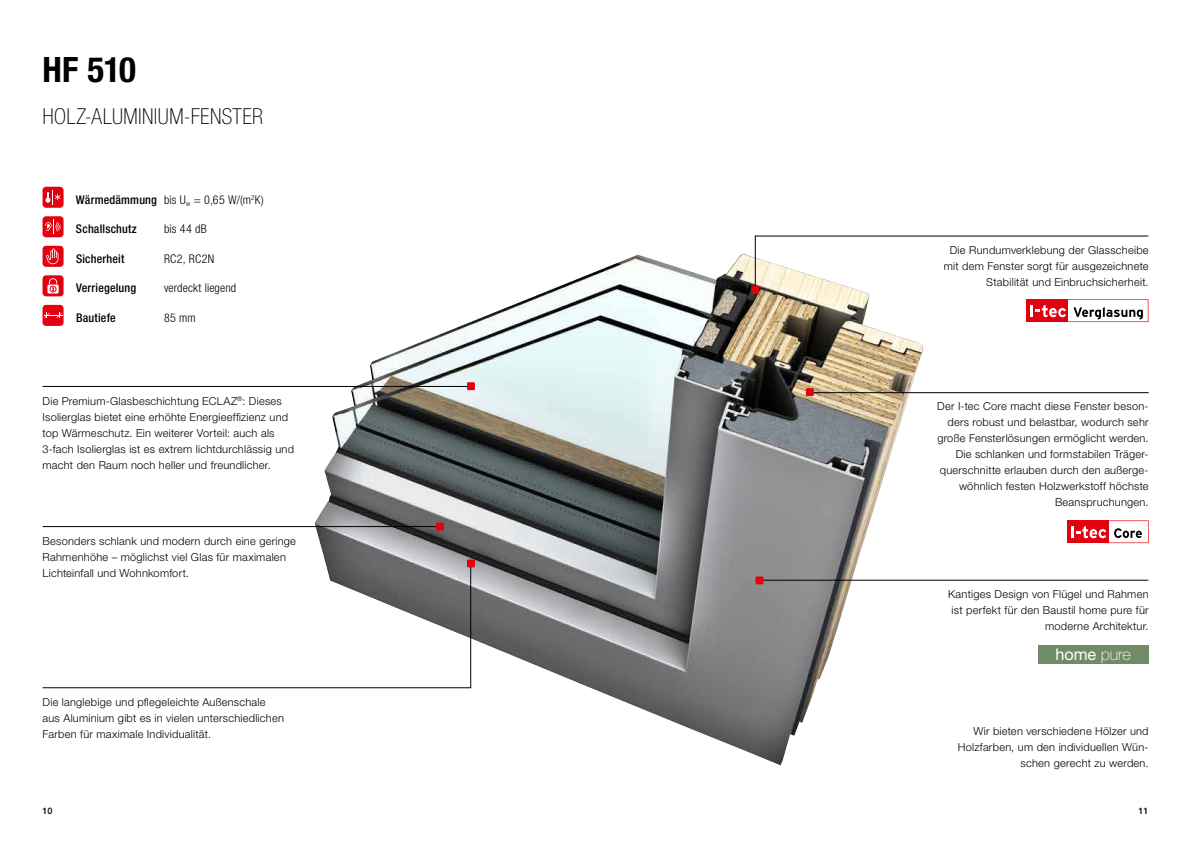
<style>
.page{position:relative;width:1191px;height:842px;background:#fff}
.page>*{position:absolute;margin:0;border:0;box-sizing:border-box;transform-origin:0 0}
.t1{font:700 condensed 35px "Helvetica Neue LT Pro";color:#000}
.t2{font:100 condensed 22px "Helvetica Neue LT Pro";letter-spacing:.015em;color:#000}
.t3{font:16.2px "Helvetica Neue LT Pro";color:#fff}
.t4{font:300 condensed 12px "Helvetica Neue LT Pro";letter-spacing:.01em;color:#000}
.t5{font:500 condensed 12px "Helvetica Neue LT Pro";letter-spacing:.015em;color:#000}
.t6{font:300 11px/16px "Helvetica Neue LT Pro";letter-spacing:.025em;color:#000;text-align:right}
.t7{font:500 9px "Helvetica Neue LT Pro";color:#000}
.s1{font-weight:500}
.s2{font-weight:100}
</style>
<div class="page">
<img style="left:314px;top:235px;width:829px;height:531px">
<div style="left:1026px;top:299px;width:42px;height:23px;background:#e3000f"></div>
<svg style="left:1030px;top:299px;width:118px;height:23px"></svg>
<hr style="left:759px;top:580px;width:389px;height:1px;background:#000">
<div style="left:755px;top:576px;width:8px;height:8px;background:#e3000f"></div>
<div style="left:1038px;top:645px;width:110px;height:18px;background:#708c66"></div>
<hr style="left:43px;top:386px;width:428px;height:1px;background:#000">
<hr style="left:43px;top:526px;width:397px;height:1px;background:#000">
<div style="left:467px;top:382px;width:8px;height:8px;background:#e3000f"></div>
<svg style="left:42px;top:563px;width:429px;height:125px"></svg>
<div style="left:467px;top:559px;width:8px;height:8px;background:#e3000f"></div>
<div style="left:436px;top:523px;width:8px;height:7px;background:#e3000f"></div>
<svg style="left:755px;top:235px;width:394px;height:55px"></svg>
<div style="left:751px;top:286px;width:8px;height:8px;background:#e3000f"></div>
<hr style="left:809px;top:392px;width:339px;height:1px;background:#000">
<div style="left:806px;top:388px;width:8px;height:8px;background:#e3000f"></div>
<div style="left:43px;top:246px;width:21px;height:21px;background:#e3000f;border-radius:4px"></div>
<svg style="left:46px;top:248px;width:13px;height:16px"></svg>
<div style="left:43px;top:275px;width:21px;height:21px;background:#e3000f;border-radius:4px"></div>
<svg style="left:47px;top:278px;width:12px;height:15px"></svg>
<div style="left:43px;top:187px;width:21px;height:21px;background:#e3000f;border-radius:4px"></div>
<svg style="left:46px;top:190px;width:14px;height:14px"></svg>
<div style="left:43px;top:216px;width:21px;height:21px;background:#e3000f;border-radius:4px"></div>
<svg style="left:45px;top:220px;width:16px;height:14px"></svg>
<div style="left:43px;top:305px;width:21px;height:21px;background:#e3000f;border-radius:4px"></div>
<svg style="left:44px;top:313px;width:18px;height:5px"></svg>
<div style="left:1067px;top:520px;width:41px;height:23px;background:#e3000f"></div>
<svg style="left:1071px;top:520px;width:77px;height:23px"></svg>
<h1 class="t1" style="left:43px;top:48px;width:95px">HF 510</h1>
<h2 class="t2" style="left:43px;top:103px;width:222px">HOLZ-ALUMINIUM-FENSTER</h2>
<p class="t4" style="left:76px;top:193px;width:189px"><span class="s1">Wärmedämmung</span> bis U<sub>w</sub> = 0,65 W/(m<sup>2</sup>K)</p>
<p class="t5" style="left:76px;top:222px;width:62px">Schallschutz</p>
<p class="t4" style="left:164px;top:222px;width:44px">bis 44 dB</p>
<p class="t5" style="left:76px;top:251px;width:50px">Sicherheit</p>
<p class="t4" style="left:164px;top:252px;width:52px">RC2, RC2N</p>
<p class="t5" style="left:76px;top:281px;width:62px">Verriegelung</p>
<p class="t4" style="left:164px;top:281px;width:74px">verdeckt liegend</p>
<p class="t5" style="left:76px;top:310px;width:41px">Bautiefe</p>
<p class="t4" style="left:164px;top:311px;width:33px">85 mm</p>
<p class="t6" style="left:43px;top:392px;width:253px;text-align:left">Die Premium-Glasbeschichtung ECLAZ<sup>®</sup>: Dieses Isolierglas bietet eine erhöhte Energieeffizienz und top Wärmeschutz. Ein weiterer Vorteil: auch als 3-fach Isolierglas ist es extrem lichtdurchlässig und macht den Raum noch heller und freundlicher.</p>
<p class="t6" style="left:43px;top:533px;width:255px;text-align:left">Besonders schlank und modern durch eine geringe<br>Rahmenhöhe – möglichst viel Glas für maximalen<br>Lichteinfall und Wohnkomfort.</p>
<p class="t6" style="left:43px;top:694px;width:243px;text-align:left">Die langlebige und pflegeleichte Außenschale aus Aluminium gibt es in vielen unterschiedlichen<br>Farben für maximale Individualität.</p>
<p class="t6" style="left:943px;top:242px;width:206px">Die Rundumverklebung der Glasscheibe mit dem Fenster sorgt für ausgezeichnete<br>Stabilität und Einbruchsicherheit.</p>
<p class="t6" style="left:937px;top:398px;width:213px">Der I-tec Core macht diese Fenster beson&shy;ders robust und belastbar, wodurch sehr große Fensterlösungen ermöglicht werden.<br>Die schlanken und formstabilen Träger&shy;querschnitte erlauben durch den außerge&shy;wöhnlich festen Holzwerkstoff höchste Beanspruchungen.</p>
<p class="t6" style="left:948px;top:586px;width:202px">Kantiges Design von Flügel und Rahmen ist perfekt für den Baustil home pure für moderne Architektur.</p>
<h3 class="t3" style="left:1055px;top:644px;width:77px">home <span class="s2">pure</span></h3>
<p class="t6" style="left:957px;top:723px;width:192px">Wir bieten verschiedene Hölzer und<br>Holzfarben, um den individuellen Wün&shy;schen gerecht zu werden.</p>
<p class="t7" style="left:43px;top:806px;width:12px">10</p>
<p class="t7" style="left:1138px;top:806px;width:12px">11</p>
</div>
